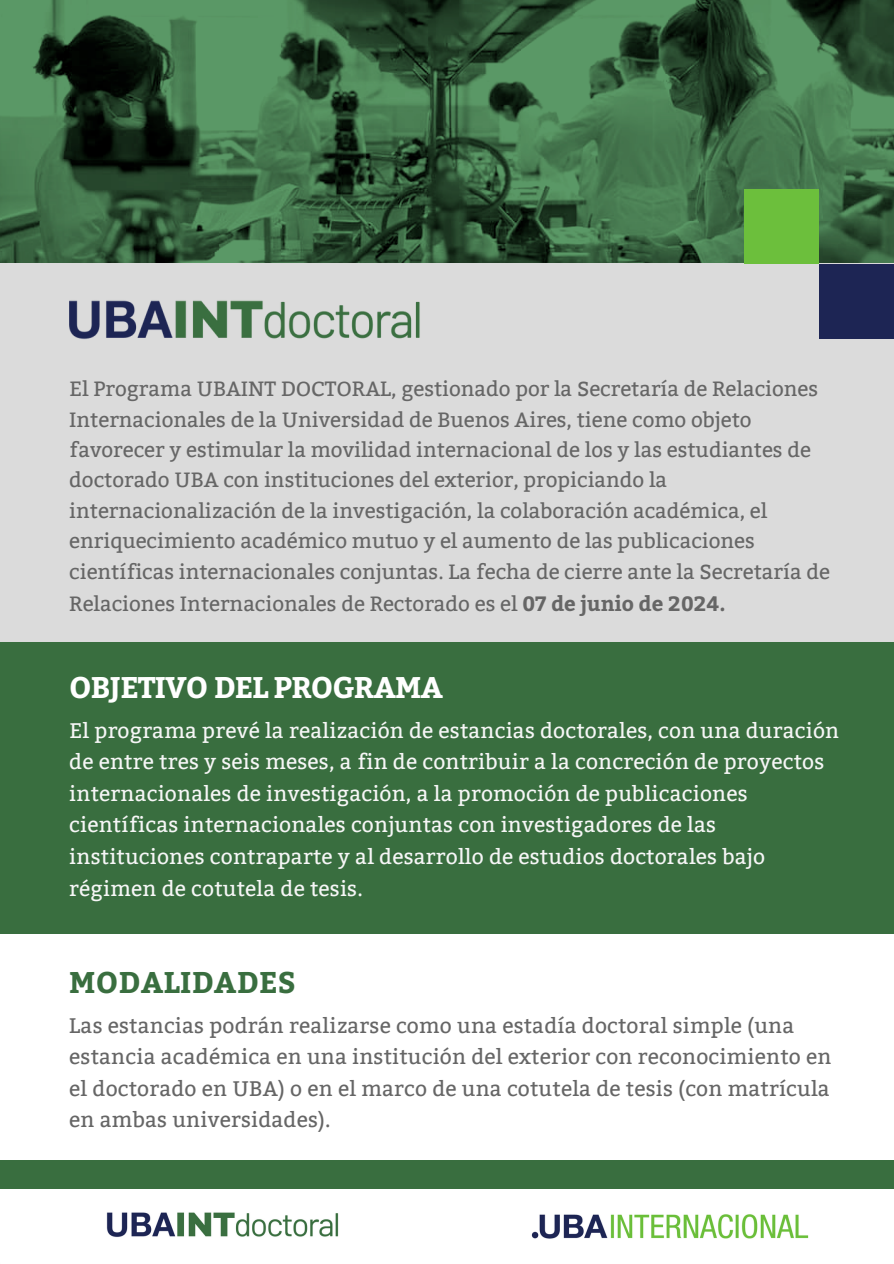
<style>
.page{position:relative;width:894px;height:1264px;background:#fff}
.page>*{position:absolute;margin:0;border:0;box-sizing:border-box;transform-origin:0 0}
.t1{font:700 29.85px "Bitter";letter-spacing:-.03em;color:#fff}
.t2{font:700 29.85px "Bitter";letter-spacing:.01em;color:#396e3f}
.t3{font:21px/31.5px "Bitter";letter-spacing:.01em;color:#f6f6f6}
.t4{font:21px/31.5px "Bitter";letter-spacing:.01em;color:#666}
.t5{font:20.55px/30.3px "Bitter";color:#666}
.s1{font-weight:700}
</style>
<div class="page">
<img style="left:0;top:0;width:893px;height:263px">
<div style="left:0;top:263px;width:893px;height:379px;background:#dbdbdb"></div>
<div style="left:0;top:642px;width:893px;height:291px;background:#396e3f"></div>
<div style="left:0;top:1160px;width:893px;height:103px;background:#396e3f"></div>
<div style="left:818px;top:264px;width:75px;height:74px;background:#1d2554"></div>
<div style="left:744px;top:189px;width:74px;height:74px;background:#6cbf3c"></div>
<img style="left:0;top:1189px;width:893px;height:74px">
<img style="left:69px;top:300px;width:351px;height:39px">
<p class="t5" style="left:69px;top:374px;width:762px">El Programa UBAINT DOCTORAL, gestionado por la Secretaría de Relaciones Internacionales de la Universidad de Buenos Aires, tiene como objeto favorecer y estimular la movilidad internacional de los y las estudiantes de doctorado UBA con instituciones del exterior, propiciando la internacionalización de la investigación, la colaboración académica, el enriquecimiento académico mutuo y el aumento de las publicaciones científicas internacionales conjuntas. La fecha de cierre ante la Secretaría de</p>
<p class="t5" style="left:69px;top:589px;width:657px">Relaciones Internacionales de Rectorado es el <span class="s1">07 de junio de 2024.</span></p>
<h1 class="t1" style="left:69px;top:665px;width:375px">OBJETIVO DEL PROGRAMA</h1>
<p class="t3" style="left:69px;top:715px;width:771px">El programa prevé la realización de estancias doctorales, con una duración de entre tres y seis meses, a fin de contribuir a la concreción de proyectos internacionales de investigación, a la promoción de publicaciones científicas internacionales conjuntas con investigadores de las instituciones contraparte y al desarrollo de estudios doctorales bajo régimen de cotutela de tesis.</p>
<p class="t2" style="left:69px;top:960px;width:228px">MODALIDADES</p>
<p class="t4" style="left:69px;top:1010px;width:763px">Las estancias podrán realizarse como una estadía doctoral simple (una estancia académica en una institución del exterior con reconocimiento en el doctorado en UBA) o en el marco de una cotutela de tesis (con matrícula en ambas universidades).</p>
</div>
